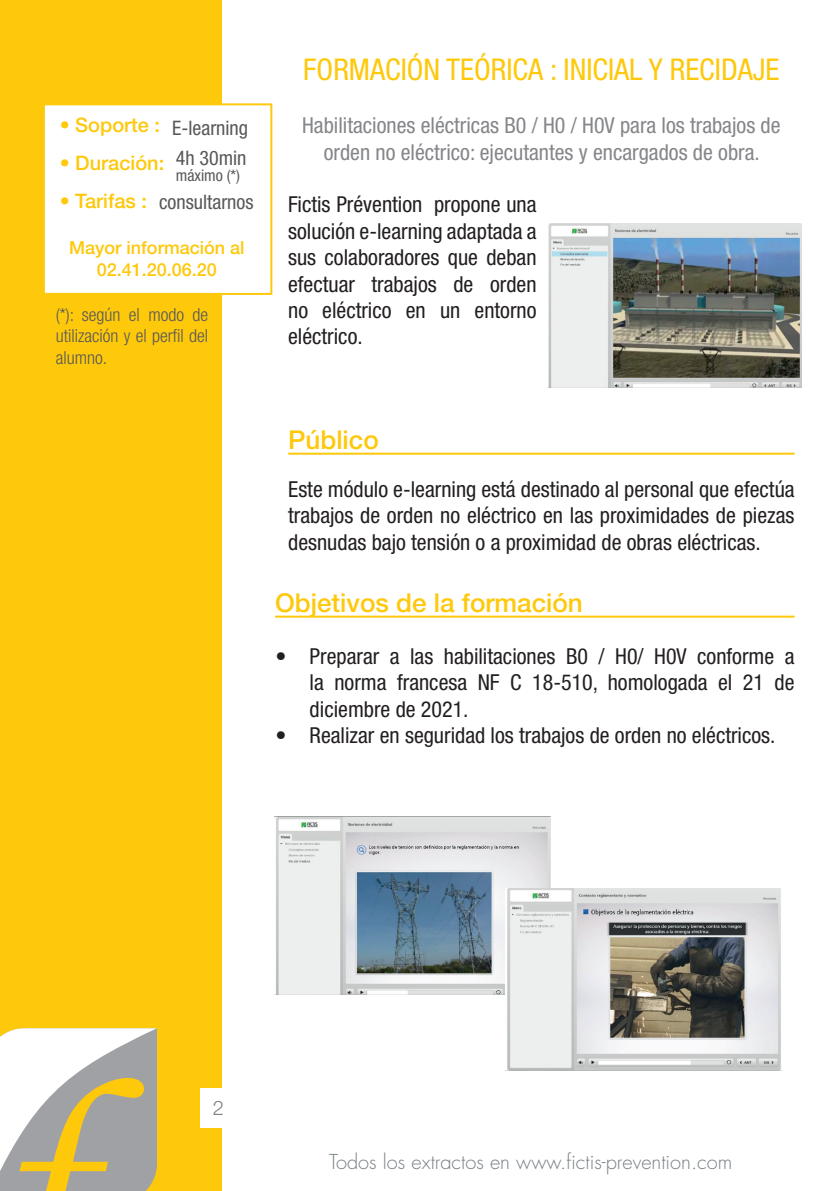
<style>
.page{position:relative;width:840px;height:1191px;background:#fff}
.page>*{position:absolute;margin:0;border:0;box-sizing:border-box;transform-origin:0 0}
.t1{font:condensed 30px "Helvetica Neue";color:#fec80b}
.t2{font:500 26px "Helvetica Neue";color:#fec80b}
.t3{font:condensed 22px/26.4px "Helvetica Neue";color:#231f20;text-align:justify}
.t4{font:condensed 22px/26.4px "Helvetica Neue";color:#848689;text-align:center}
.t5{font:300 20px "Futura";color:#767f83}
.t6{font:condensed 20px "Helvetica Neue";color:#57585a}
.t7{font:500 20px "Helvetica Neue";color:#fec80b}
.t8{font:300 20px "Helvetica Neue";color:#808285}
.t9{font:300 condensed 18px/21.6px "Helvetica Neue";color:#57585a;text-align:justify}
.t10{font:500 18px/21.6px "Helvetica Neue";color:#fec80b;text-align:center}
.t11{font:condensed 16px "Helvetica Neue";color:#57585a}
</style>
<div class="page">
<div style="left:0;top:0;width:221px;height:1191px;background:#fec80b"></div>
<div style="left:200px;top:1088px;width:37px;height:40px;background:#fff"></div>
<svg style="left:0;top:1028px;width:157px;height:163px"></svg>
<div style="left:43px;top:103px;width:229px;height:192px;background:#fff;border:2px solid #fec80b"></div>
<hr style="left:288px;top:453px;width:506px;height:2px;background:#fec80b">
<hr style="left:275px;top:615px;width:519px;height:2px;background:#fec80b">
<img style="left:274px;top:816px;width:276px;height:178px">
<img style="left:505px;top:888px;width:275px;height:183px">
<img style="left:547px;top:224px;width:254px;height:164px">
<p class="t7" style="left:60px;top:113px;width:102px">• Soporte :</p>
<p class="t7" style="left:60px;top:151px;width:106px">• Duración:</p>
<p class="t7" style="left:60px;top:189px;width:89px">• Tarifas :</p>
<p class="t10" style="left:69px;top:236px;width:177px">Mayor información al<br>02.41.20.06.20</p>
<p class="t6" style="left:172px;top:117px;width:77px">E-learning</p>
<p class="t6" style="left:176px;top:146px;width:72px">4h 30min</p>
<p class="t11" style="left:176px;top:166px;width:66px">máximo (*)</p>
<p class="t6" style="left:159px;top:190px;width:96px">consultarnos</p>
<p class="t9" style="left:56px;top:303px;width:154px">(*): según el modo de utilización y el perfil del alumno.</p>
<h1 class="t1" style="left:303px;top:52px;width:477px">FORMACIÓN TEÓRICA : INICIAL Y RECIDAJE</h1>
<p class="t4" style="left:302px;top:112px;width:479px">Habilitaciones eléctricas B0 / H0 / H0V para los trabajos de orden no eléctrico: ejecutantes y encargados de obra.</p>
<p class="t3" style="left:288px;top:191px;width:250px">Fictis Prévention propone una solución e-learning adaptada a sus colaboradores que deban efectuar trabajos de orden no eléctrico en un entorno eléctrico.</p>
<p class="t2" style="left:288px;top:424px;width:92px">Público</p>
<p class="t3" style="left:288px;top:475px;width:507px">Este módulo e-learning está destinado al personal que efectúa trabajos de orden no eléctrico en las proximidades de piezas desnudas bajo tensión o a proximidad de obras eléctricas.</p>
<p class="t2" style="left:275px;top:587px;width:309px">Objetivos de la formación</p>
<p class="t3" style="left:309px;top:642px;width:486px;text-indent:-34px">• Preparar a las habilitaciones B0 / H0/ H0V conforme a la norma francesa NF C 18-510, homologada el 21 de diciembre de 2021.</p>
<p class="t3" style="left:275px;top:722px;width:501px">• Realizar en seguridad los trabajos de orden no eléctricos.</p>
<p class="t8" style="left:213px;top:1095px;width:13px">2</p>
<p class="t5" style="left:329px;top:1148px;width:404px">Todos los extractos en www.fictis-prevention.com</p>
</div>
